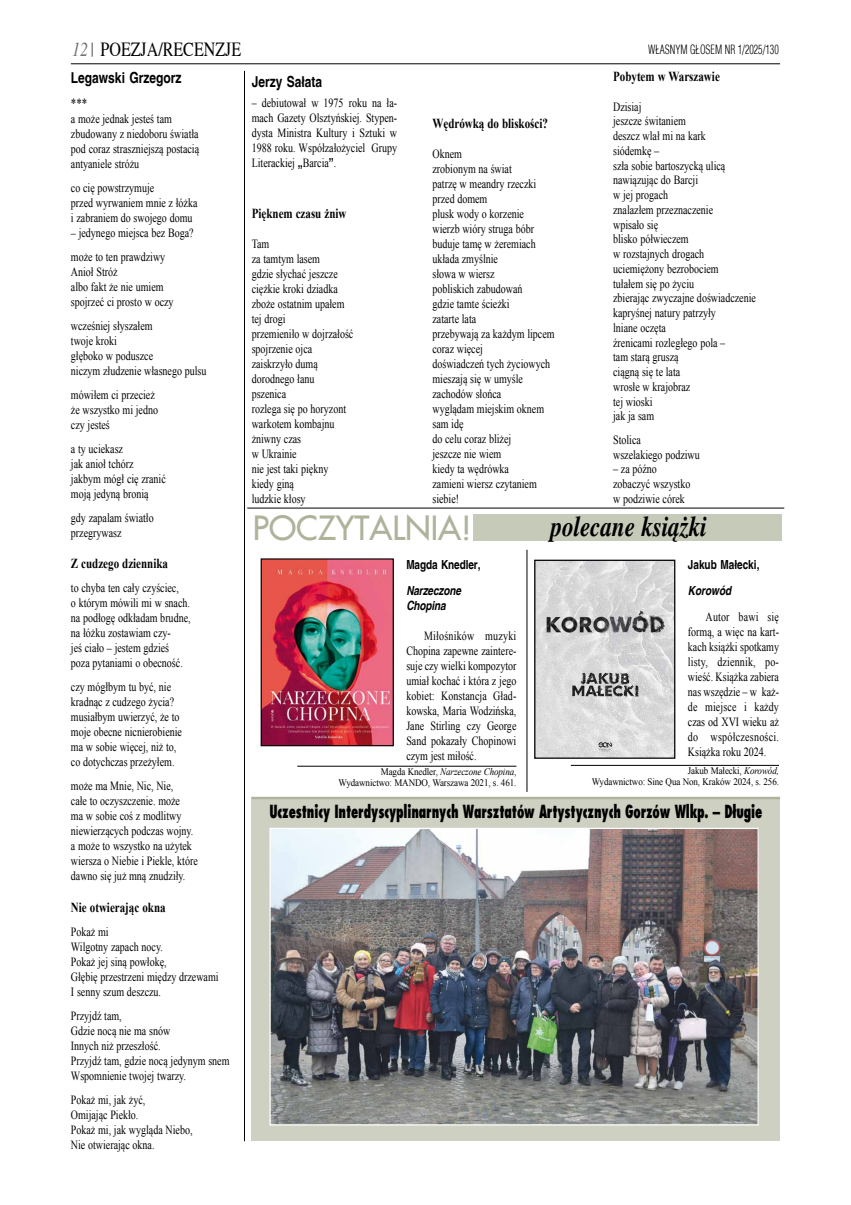
<style>
.page{position:relative;width:851px;height:1205px;background:#fff}
.page>*{position:absolute;margin:0;border:0;box-sizing:border-box;transform-origin:0 0}
.t1{font:32.62px "Fujiyama 2";color:#aeb39c}
.t2{font:italic 700 28.75px "Toronto";color:#000;scale:.8 1}
.t3{font:20px "Toronto";color:#000;scale:.8 1}
.t4{font:800 17.75px "Fujiyama";letter-spacing:-.01em;color:#000;scale:.75 1}
.t5{font:700 15px "Switzerland";color:#000;scale:.8 1}
.t6{font:700 13.75px "Times New Roman";color:#000;scale:.8 1}
.t7{font:13.75px "Times New Roman";color:#000;scale:.8 1}
.t8{font:12.5px/15px "Times New Roman";color:#000;scale:.8 1}
.t9{font:700 12.5px "Switzerland";letter-spacing:-.005em;color:#000;scale:.8 1}
.t10{font:300 12.5px "Switzerland Cond";color:#000;scale:.8 1}
.t11{font:italic 700 12.5px/15px "Switzerland";letter-spacing:-.01em;color:#000;scale:.8 1}
.t12{font:10px/11.2px "Times New Roman";letter-spacing:-.01em;color:#000;text-align:right;scale:.9 1}
.s1{font-style:italic;color:#707172}
.s2{font-family:"Toronto"}
.s3{font-family:"Arial";font-weight:700}
.s4{font-style:italic}
</style>
<div class="page">
<svg style="left:92px;top:43px;width:1px;height:14px"></svg>
<hr style="left:71px;top:64px;width:709px;height:1px;background:#000">
<hr style="left:244px;top:71px;width:1px;height:1070px;background:#000">
<div style="left:252px;top:797px;width:528px;height:344px;background:#ced1c2"></div>
<hr style="left:251px;top:797px;width:529px;height:2px;background:#aeb39c">
<hr style="left:297px;top:766px;width:219px;height:1px;background:#000">
<img style="left:262px;top:560px;width:130px;height:184px">
<div style="left:260px;top:558px;width:134px;height:188px;border:1px solid #000"></div>
<div style="left:473px;top:514px;width:308px;height:27px;background:#c6cab8"></div>
<hr style="left:247px;top:508px;width:537px;height:1px;background:#000">
<hr style="left:526px;top:550px;width:1px;height:242px;background:#000">
<hr style="left:570px;top:765px;width:208px;height:1px;background:#000">
<img style="left:536px;top:562px;width:137px;height:195px">
<div style="left:534px;top:560px;width:141px;height:199px;border:1px solid #000"></div>
<img style="left:271px;top:830px;width:485px;height:293px">
<div style="left:269px;top:828px;width:489px;height:297px;border:1px solid #fff"></div>
<h3 class="t3" style="left:72px;top:38px;width:213px"><span class="s1">12</span> POEZJA/RECENZJE</h3>
<p class="t10" style="left:648px;top:42px;width:165px">W£ASNYM G£OSEM NR 1/2025/130</p>
<p class="t5" style="left:71px;top:68px;width:140px">Legawski Grzegorz</p>
<p class="t7" style="left:71px;top:94px;width:22px">***</p>
<p class="t8" style="left:71px;top:111px;width:162px">a może jednak jesteś tam zbudowany z niedoboru światła pod coraz straszniejszą postacią antyaniele stróżu</p>
<p class="t8" style="left:71px;top:180px;width:160px">co cię powstrzymuje<br>przed wyrwaniem mnie z łóżka i zabraniem do swojego domu</p>
<p class="t8" style="left:71px;top:220px;width:155px;line-height:24px"><span class="s2">–</span> jedynego miejsca bez Boga? może to ten prawdziwy</p>
<p class="t8" style="left:71px;top:264px;width:130px">Anioł Stróż<br>albo fakt że nie umiem spojrzeć ci prosto w oczy</p>
<p class="t8" style="left:71px;top:318px;width:171px">wcześniej słyszałem<br>twoje kroki<br>głęboko w poduszce<br>niczym złudzenie własnego pulsu</p>
<p class="t8" style="left:71px;top:387px;width:110px">mówiłem ci przecież że wszystko mi jedno czy jesteś</p>
<p class="t8" style="left:71px;top:441px;width:120px">a ty uciekasz<br>jak anioł tchórz jakbym mógł cię zranić moją jedyną bronią</p>
<p class="t8" style="left:71px;top:510px;width:105px">gdy zapalam światło przegrywasz</p>
<p class="t6" style="left:71px;top:554px;width:123px">Z cudzego dziennika</p>
<p class="t8" style="left:71px;top:580px;width:151px">to chyba ten cały czyściec,<br>o którym mówili mi w snach. na podłogę odkładam brudne, na łóżku zostawiam czy-<br>jeś ciało <span class="s2">–</span> jestem gdzieś poza pytaniami o obecność.</p>
<p class="t8" style="left:71px;top:679px;width:140px">czy mógłbym tu być, nie kradnąc z cudzego życia? musiałbym uwierzyć, że to moje obecne nicnierobienie ma w sobie więcej, niż to, co dotychczas przeżyłem.</p>
<p class="t8" style="left:71px;top:778px;width:160px">może ma Mnie, Nic, Nie,<br>całe to oczyszczenie. może<br>ma w sobie coś z modlitwy niewierzących podczas wojny. a może to wszystko na użytek wiersza o Niebie i Piekle, które dawno się już mną znudziły.</p>
<p class="t6" style="left:71px;top:897px;width:120px">Nie otwierając okna</p>
<p class="t8" style="left:71px;top:924px;width:186px">Pokaż mi<br>Wilgotny zapach nocy.<br>Pokaż jej siną powłokę,<br>Głębię przestrzeni między drzewami<br>I senny szum deszczu.</p>
<p class="t8" style="left:71px;top:1008px;width:200px">Przyjdź tam,<br>Gdzie nocą nie ma snów<br>Innych niż przeszłość.<br>Przyjdź tam, gdzie nocą jedynym snem<br>Wspomnienie twojej twarzy.</p>
<p class="t8" style="left:71px;top:1092px;width:153px">Pokaż mi, jak żyć,<br>Omijając Piekło.<br>Pokaż mi, jak wygląda Niebo,<br>Nie otwierając okna.</p>
<p class="t5" style="left:252px;top:73px;width:90px">Jerzy Sałata</p>
<p class="t8" style="left:252px;top:95px;width:183px;text-align:justify">– debiutował w 1975 roku na ła&shy;mach Gazety Olsztyńskiej. Stypen&shy;dysta Ministra Kultury i Sztuki w 1988 roku. Współzałożyciel Grupy Literackiej <span class="s3">„</span>Barcia<span class="s3">”</span>.</p>
<p class="t6" style="left:252px;top:203px;width:120px">Pięknem czasu żniw</p>
<p class="t8" style="left:252px;top:236px;width:128px">Tam<br>za tamtym lasem<br>gdzie słychać jeszcze ciężkie kroki dziadka zboże ostatnim upałem tej drogi<br>przemieniło w dojrzałość spojrzenie ojca zaiskrzyło dumą dorodnego łanu<br>pszenica<br>rozlega się po horyzont warkotem kombajnu żniwny czas<br>w Ukrainie<br>nie jest taki piękny kiedy giną<br>ludzkie kłosy</p>
<p class="t6" style="left:432px;top:113px;width:146px">Wędrówką do bliskości?</p>
<p class="t8" style="left:432px;top:146px;width:154px">Oknem<br>zrobionym na świat<br>patrzę w meandry rzeczki przed domem<br>plusk wody o korzenie<br>wierzb wióry struga bóbr buduje tamę w żeremiach układa zmyślnie<br>słowa w wiersz<br>pobliskich zabudowań<br>gdzie tamte ścieżki<br>zatarte lata<br>przebywają za każdym lipcem coraz więcej<br>doświadczeń tych życiowych mieszają się w umyśle zachodów słońca<br>wyglądam miejskim oknem sam idę<br>do celu coraz bliżej<br>jeszcze nie wiem<br>kiedy ta wędrówka<br>zamieni wiersz czytaniem siebie!</p>
<p class="t6" style="left:613px;top:67px;width:135px">Pobytem w Warszawie</p>
<p class="t8" style="left:613px;top:99px;width:180px">Dzisiaj<br>jeszcze świtaniem<br>deszcz wlał mi na kark<br>siódemkę –<br>szła sobie bartoszycką ulicą nawiązując do Barcji<br>w jej progach<br>znalazłem przeznaczenie<br>wpisało się<br>blisko półwieczem<br>w rozstajnych drogach uciemiężony bezrobociem<br>tułałem się po życiu<br>zbierając zwyczajne doświadczenie kapryśnej natury patrzyły<br>lniane oczęta<br>źrenicami rozległego pola –<br>tam starą gruszą<br>ciągną się te lata<br>wrosłe w krajobraz<br>tej wioski<br>jak ja sam</p>
<p class="t8" style="left:613px;top:432px;width:110px;line-height:14.6px">Stolica<br>wszelakiego podziwu</p>
<p class="t8" style="left:613px;top:462px;width:98px;line-height:14.6px">– za późno zobaczyć wszystko w podziwie córek</p>
<h1 class="t1" style="left:253px;top:504px;width:220px">POCZYTALNIA!</h1>
<p class="t9" style="left:406px;top:557px;width:94px">Magda Knedler,</p>
<p class="t11" style="left:406px;top:583px;width:70px">Narzeczone<br>Chopina</p>
<p class="t8" style="left:406px;top:628px;width:139px;text-align:justify;text-indent:18px">Miłośników muzyki Chopina zapewne zaintere&shy;suje czy wielki kompozytor umiał kochać i która z jego kobiet: Konstancja Gład&shy;kowska, Maria Wodzińska, Jane Stirling czy George Sand pokazały Chopinowi czym jest miłość.</p>
<p class="t12" style="left:338px;top:766px;width:199px">Magda Knedler, <span class="s4">Narzeczone Chopina</span>,<br>Wydawnictwo: MANDO, Warszawa 2021, s. 461.</p>
<h2 class="t2" style="left:551px;top:509px;width:196px">polecane ksi¹¿ki</h2>
<p class="t9" style="left:687px;top:557px;width:91px">Jakub Małecki,</p>
<p class="t11" style="left:687px;top:583px;width:56px">Korowód</p>
<p class="t8" style="left:687px;top:609px;width:115px;text-align:justify;text-indent:18px">Autor bawi się formą, a więc na kart&shy;kach książki spotkamy listy, dziennik, po&shy;wieść. Książka zabiera nas wszędzie – w każ&shy;de miejsce i każdy czas od XVI wieku aż do współczesności.<br>Książka roku 2024.</p>
<p class="t12" style="left:591px;top:765px;width:209px">Jakub Małecki, <span class="s4">Korowód,<br></span>Wydawnictwo: Sine Qua Non, Kraków 2024, s. 256.</p>
<h3 class="t4" style="left:269px;top:800px;width:658px">Uczestnicy Interdyscyplinarnych Warsztatów Artystycznych Gorzów Wlkp. <span class="s3">‒</span> Długie</h3>
</div>
